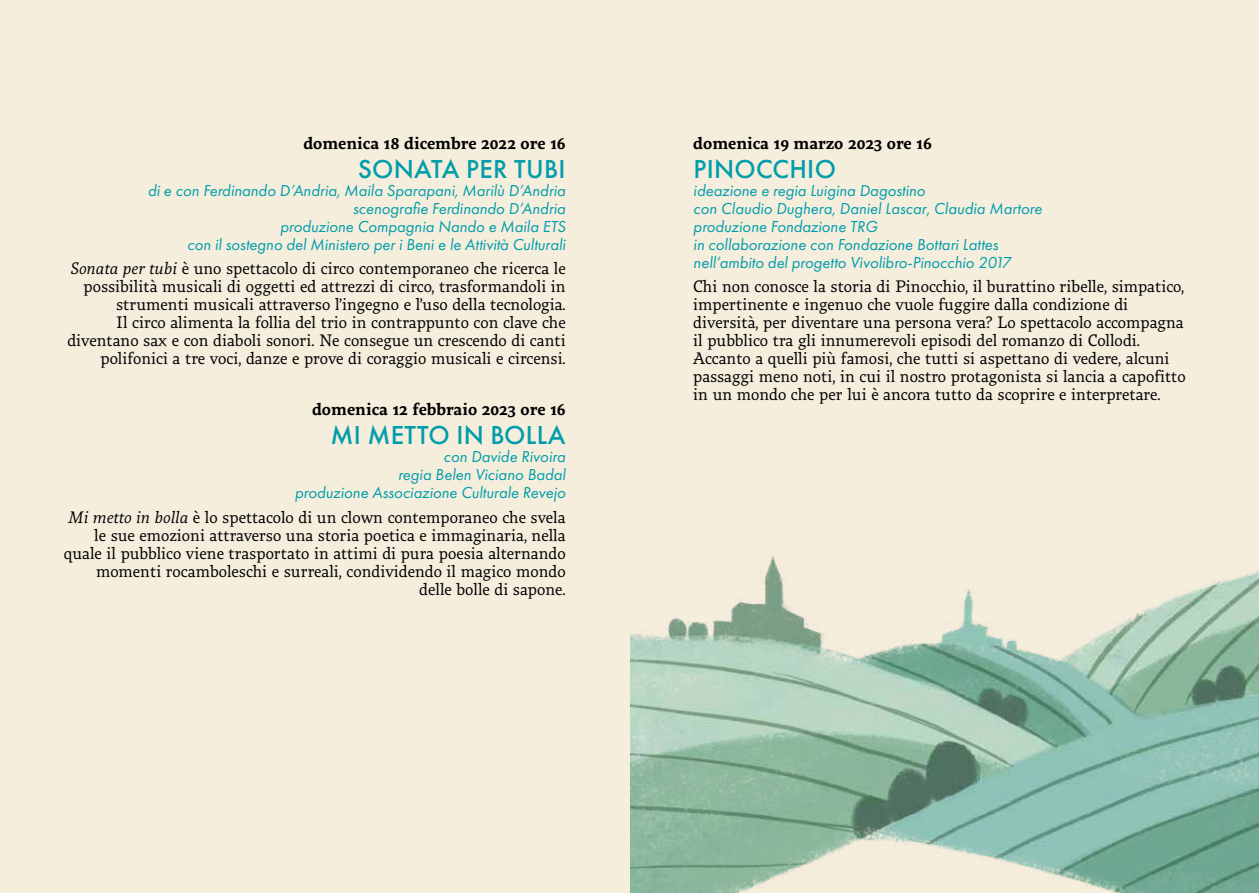
<style>
.page{position:relative;width:1259px;height:893px;background:#f5eedd}
.page>*{position:absolute;margin:0;border:0;box-sizing:border-box;transform-origin:0 0}
.t1{font:500 27px "Futura PT";letter-spacing:.01em;color:#009daa}
.t2{font:16.5px/18px "Tzimmes";color:#000;text-align:right}
.t3{font:italic 16.5px/18px "Futura PT";color:#009daa;text-align:right}
.t4{font:700 16.5px "Tzimmes";color:#000}
.s1{font-style:italic}
</style>
<div class="page">
<img style="left:630px;top:555px;width:629px;height:338px">
<p class="t4" style="left:303px;top:132px;width:264px">domenica 18 dicembre 2022 ore 16</p>
<h1 class="t1" style="left:358px;top:153px;width:209px">SONATA PER TUBI</h1>
<p class="t3" style="left:148px;top:181px;width:419px">di e con Ferdinando D’Andria, Maila Sparapani, Marilù D’Andria scenografie Ferdinando D’Andria<br>produzione Compagnia Nando e Maila ETS<br>con il sostegno del Ministero per i Beni e le Attività Culturali</p>
<p class="t2" style="left:67px;top:260px;width:500px"><span class="s1">Sonata per tubi</span> è uno spettacolo di circo contemporaneo che ricerca le possibilità musicali di oggetti ed attrezzi di circo, trasformandoli in strumenti musicali attraverso l’ingegno e l’uso della tecnologia.<br>Il circo alimenta la follia del trio in contrappunto con clave che diventano sax e con diaboli sonori. Ne consegue un crescendo di canti polifonici a tre voci, danze e prove di coraggio musicali e circensi.</p>
<p class="t4" style="left:312px;top:398px;width:255px">domenica 12 febbraio 2023 ore 16</p>
<h1 class="t1" style="left:330px;top:419px;width:236px">MI METTO IN BOLLA</h1>
<p class="t3" style="left:295px;top:448px;width:272px">con Davide Rivoira<br>regia Belen Viciano Badal<br>produzione Associazione Culturale Revejo</p>
<p class="t2" style="left:64px;top:508px;width:503px"><span class="s1">Mi metto in bolla</span> è lo spettacolo di un clown contemporaneo che svela le sue emozioni attraverso una storia poetica e immaginaria, nella quale il pubblico viene trasportato in attimi di pura poesia alternando momenti rocamboleschi e surreali, condividendo il magico mondo delle bolle di sapone.</p>
<p class="t4" style="left:693px;top:132px;width:240px">domenica 19 marzo 2023 ore 16</p>
<h1 class="t1" style="left:693px;top:153px;width:144px">PINOCCHIO</h1>
<p class="t3" style="left:693px;top:181px;width:350px;text-align:left">ideazione e regia Luigina Dagostino<br>con Claudio Dughera, Daniel Lascar, Claudia Martore produzione Fondazione TRG<br>in collaborazione con Fondazione Bottari Lattes nell’ambito del progetto Vivolibro-Pinocchio 2017</p>
<p class="t2" style="left:693px;top:278px;width:494px;text-align:left">Chi non conosce la storia di Pinocchio, il burattino ribelle, simpatico, impertinente e ingenuo che vuole fuggire dalla condizione di diversità, per diventare una persona vera? Lo spettacolo accompagna il pubblico tra gli innumerevoli episodi del romanzo di Collodi.<br>Accanto a quelli più famosi, che tutti si aspettano di vedere, alcuni passaggi meno noti, in cui il nostro protagonista si lancia a capofitto in un mondo che per lui è ancora tutto da scoprire e interpretare.</p>
</div>
